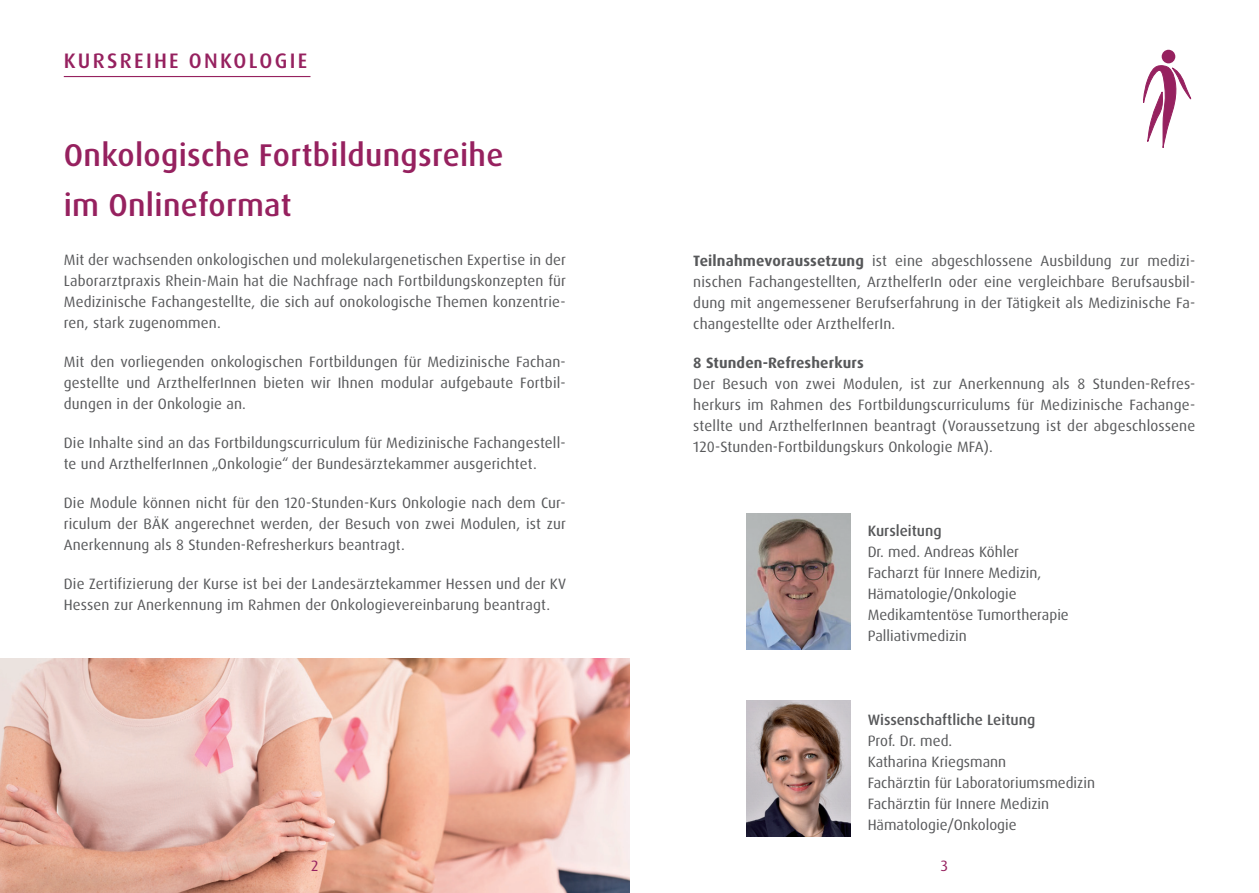
<style>
.page{position:relative;width:1259px;height:893px;background:#fff}
.page>*{position:absolute;margin:0;border:0;box-sizing:border-box;transform-origin:0 0}
.t1{font:500 31.5px "Dax Pro";letter-spacing:.01em;color:#96215f}
.t2{font:500 21px "Dax Pro";letter-spacing:.11em;color:#96215f}
.t3{font:15px/21px "Dax Pro";letter-spacing:.01em;color:#57585a;text-align:justify}
.t4{font:500 15px "Dax Pro";color:#57585a}
.t5{font:700 15px "Dax Pro";letter-spacing:.01em;color:#57585a}
.t6{font:15px "Dax Pro";color:#96215f}
.s1{font-weight:700}
</style>
<div class="page">
<img style="left:746px;top:513px;width:104px;height:137px">
<img style="left:746px;top:700px;width:104px;height:137px">
<hr style="left:64px;top:76px;width:246px;height:1px;background:#96215f">
<img style="left:0;top:658px;width:629px;height:235px">
<div style="left:1161px;top:50px;width:14px;height:13px;background:#96215f;border-radius:50%"></div>
<svg style="left:1143px;top:65px;width:48px;height:83px"></svg>
<p class="t2" style="left:64px;top:47px;width:245px">KURSREIHE ONKOLOGIE</p>
<p class="t1" style="left:64px;top:135px;width:441px">Onkologische Fortbildungsreihe</p>
<p class="t1" style="left:64px;top:184px;width:229px">im Onlineformat</p>
<p class="t3" style="left:64px;top:249px;width:504px">Mit der wachsenden onkologischen und molekulargenetischen Expertise in der Laborarztpraxis Rhein-Main hat die Nachfrage nach Fortbildungskonzepten für Medizinische Fachangestellte, die sich auf onokologische Themen konzentrie&shy;ren, stark zugenommen.</p>
<p class="t3" style="left:64px;top:351px;width:503px">Mit den vorliegenden onkologischen Fortbildungen für Medizinische Fachan&shy;gestellte und ArzthelferInnen bieten wir Ihnen modular aufgebaute Fortbil&shy;dungen in der Onkologie an.</p>
<p class="t3" style="left:64px;top:432px;width:503px">Die Inhalte sind an das Fortbildungscurriculum für Medizinische Fachangestell&shy;te und ArzthelferInnen „Onkologie“ der Bundesärztekammer ausgerichtet.</p>
<p class="t3" style="left:64px;top:492px;width:504px">Die Module können nicht für den 120-Stunden-Kurs Onkologie nach dem Cur&shy;riculum der BÄK angerechnet werden, der Besuch von zwei Modulen, ist zur Anerkennung als 8 Stunden-Refresherkurs beantragt.</p>
<p class="t3" style="left:64px;top:573px;width:504px">Die Zertifizierung der Kurse ist bei der Landesärztekammer Hessen und der KV<br>Hessen zur Anerkennung im Rahmen der Onkologievereinbarung beantragt.</p>
<p class="t6" style="left:311px;top:856px;width:9px">2</p>
<p class="t3" style="left:693px;top:250px;width:503px"><span class="s1">Teilnahmevoraussetzung</span> ist eine abgeschlossene Ausbildung zur medizi&shy;nischen Fachangestellten, ArzthelferIn oder eine vergleichbare Berufsausbil&shy;dung mit angemessener Berufserfahrung in der Tätigkeit als Medizinische Fa&shy;changestellte oder ArzthelferIn.</p>
<p class="t5" style="left:693px;top:353px;width:172px">8 Stunden-Refresherkurs</p>
<p class="t3" style="left:693px;top:373px;width:503px">Der Besuch von zwei Modulen, ist zur Anerkennung als 8 Stunden-Refres&shy;herkurs im Rahmen des Fortbildungscurriculums für Medizinische Fachange&shy;stellte und ArzthelferInnen beantragt (Voraussetzung ist der abgeschlossene 120-Stunden-Fortbildungskurs Onkologie MFA).</p>
<p class="t4" style="left:867px;top:521px;width:76px">Kursleitung</p>
<p class="t3" style="left:867px;top:541px;width:153px">Dr. med. Andreas Köhler</p>
<p class="t3" style="left:867px;top:562px;width:175px">Facharzt für Innere Medizin,</p>
<p class="t3" style="left:867px;top:583px;width:150px">Hämatologie/Onkologie</p>
<p class="t3" style="left:867px;top:604px;width:203px">Medikamtentöse Tumortherapie</p>
<p class="t3" style="left:867px;top:625px;width:101px">Palliativmedizin</p>
<p class="t4" style="left:867px;top:710px;width:169px">Wissenschaftliche Leitung</p>
<p class="t3" style="left:867px;top:730px;width:86px">Prof. Dr. med.</p>
<p class="t3" style="left:867px;top:751px;width:140px">Katharina Kriegsmann</p>
<p class="t3" style="left:867px;top:772px;width:229px">Fachärztin für Laboratoriumsmedizin</p>
<p class="t3" style="left:867px;top:793px;width:183px">Fachärztin für Innere Medizin</p>
<p class="t3" style="left:867px;top:814px;width:150px">Hämatologie/Onkologie</p>
<p class="t6" style="left:940px;top:856px;width:9px">3</p>
</div>
